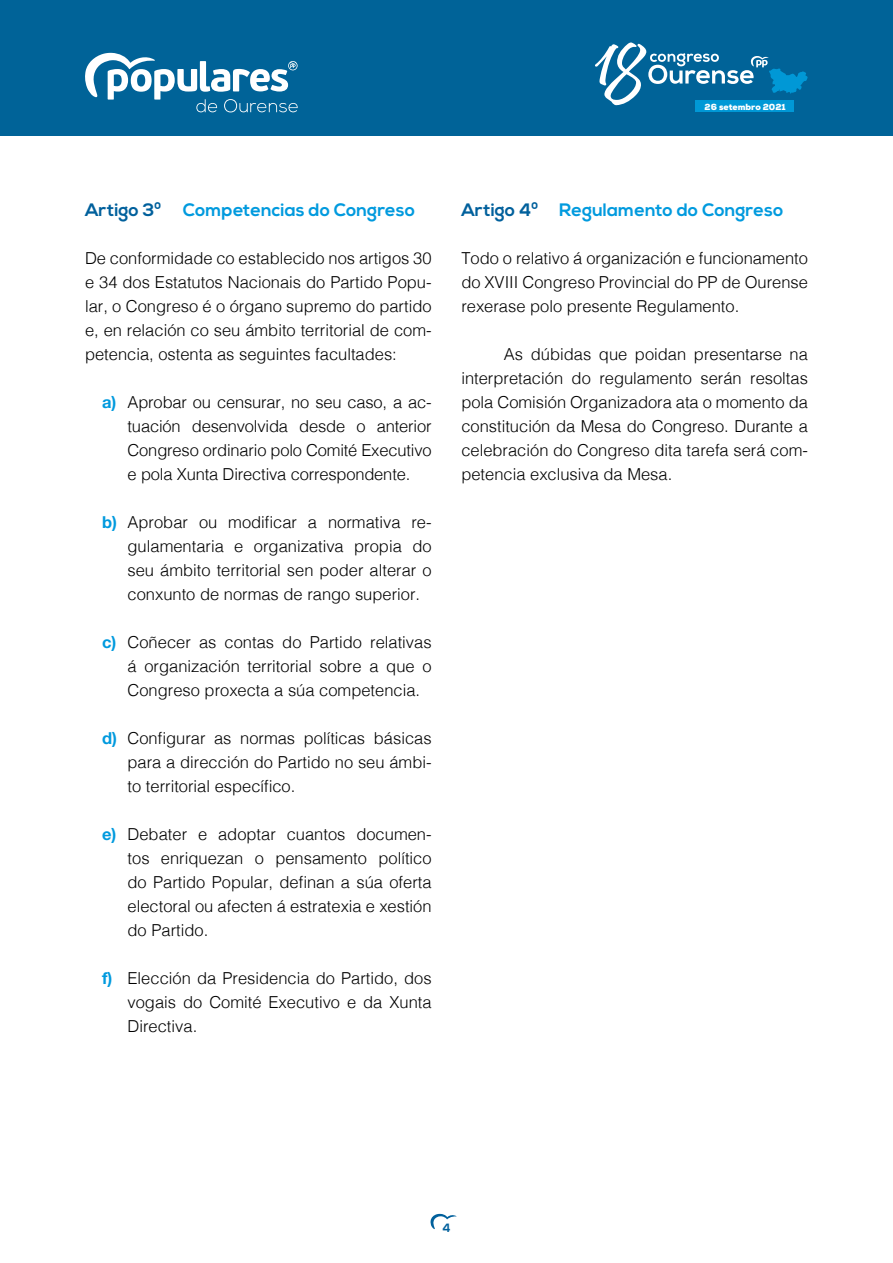
<style>
.page{position:relative;width:893px;height:1263px;background:#fff}
.page>*{position:absolute;margin:0;border:0;box-sizing:border-box;transform-origin:0 0}
.Títulos_3__artículos{font:700 18px "Nexa";letter-spacing:.005em;color:#009ade}
.a__Listas{font:300 16.5px/24px "Helvetica";color:#000;text-align:justify}
.Primer_párrafo{font:300 16.5px/24px "Helvetica";color:#000;text-align:justify}
.t1{font:700 12px "Nexa";color:#00609c}
.t2{font:900 8.85px "Nexa";color:#fff}
.s1{color:#00609c}
.s2{font-family:"Helvetica Neue LT Std";font-weight:700;color:#009ade}
</style>
<div class="page">
<div style="left:0;top:0;width:893px;height:136px;background:#006398"></div>
<div style="left:695px;top:101px;width:99px;height:11px;background:#0098d6"></div>
<svg style="left:595px;top:42px;width:213px;height:63px"></svg>
<svg style="left:85px;top:53px;width:213px;height:59px"></svg>
<svg style="left:430px;top:1214px;width:27px;height:15px"></svg>
<p class="t2" style="left:705px;top:101px;width:83px">26 setembro 2021</p>
<p class="Títulos_3__artículos" style="left:85px;top:199px;width:332px"><span class="s1">Artigo 3º</span> Competencias do Congreso</p>
<p class="Primer_párrafo" style="left:85px;top:245px;width:348px">De conformidade co establecido nos artigos 30 e 34 dos Estatutos Nacionais do Partido Popu&shy;lar, o Congreso é o órgano supremo do partido e, en relación co seu ámbito territorial de com&shy;petencia, ostenta as seguintes facultades:</p>
<p class="a__Listas" style="left:128px;top:389px;width:306px;text-indent:-26px"><span class="s2">a)</span> Aprobar ou censurar, no seu caso, a ac&shy;tuación desenvolvida desde o anterior Congreso ordinario polo Comité Executivo e pola Xunta Directiva correspondente.</p>
<p class="a__Listas" style="left:128px;top:509px;width:306px;text-indent:-26px"><span class="s2">b)</span> Aprobar ou modificar a normativa re&shy;gulamentaria e organizativa propia do seu ámbito territorial sen poder alterar o conxunto de normas de rango superior.</p>
<p class="a__Listas" style="left:128px;top:629px;width:306px;text-indent:-26px"><span class="s2">c)</span> Coñecer as contas do Partido relativas á organización territorial sobre a que o Congreso proxecta a súa competencia.</p>
<p class="a__Listas" style="left:128px;top:725px;width:306px;text-indent:-26px"><span class="s2">d)</span> Configurar as normas políticas básicas para a dirección do Partido no seu ámbi&shy;to territorial específico.</p>
<p class="a__Listas" style="left:128px;top:821px;width:306px;text-indent:-26px"><span class="s2">e)</span> Debater e adoptar cuantos documen&shy;tos enriquezan o pensamento político do Partido Popular, definan a súa oferta electoral ou afecten á estratexia e xestión do Partido.</p>
<p class="a__Listas" style="left:128px;top:965px;width:306px;text-indent:-26px"><span class="s2">f)</span> Elección da Presidencia do Partido, dos vogais do Comité Executivo e da Xunta Directiva.</p>
<p class="Títulos_3__artículos" style="left:461px;top:199px;width:323px"><span class="s1">Artigo 4º</span> Regulamento do Congreso</p>
<p class="Primer_párrafo" style="left:461px;top:245px;width:348px">Todo o relativo á organización e funcionamento do XVIII Congreso Provincial do PP de Ourense rexerase polo presente Regulamento.</p>
<p class="Primer_párrafo" style="left:461px;top:341px;width:348px;text-indent:43px">As dúbidas que poidan presentarse na interpretación do regulamento serán resoltas pola Comisión Organizadora ata o momento da constitución da Mesa do Congreso. Durante a celebración do Congreso dita tarefa será com&shy;petencia exclusiva da Mesa.</p>
<p class="t1" style="left:442px;top:1220px;width:10px">4</p>
</div>
